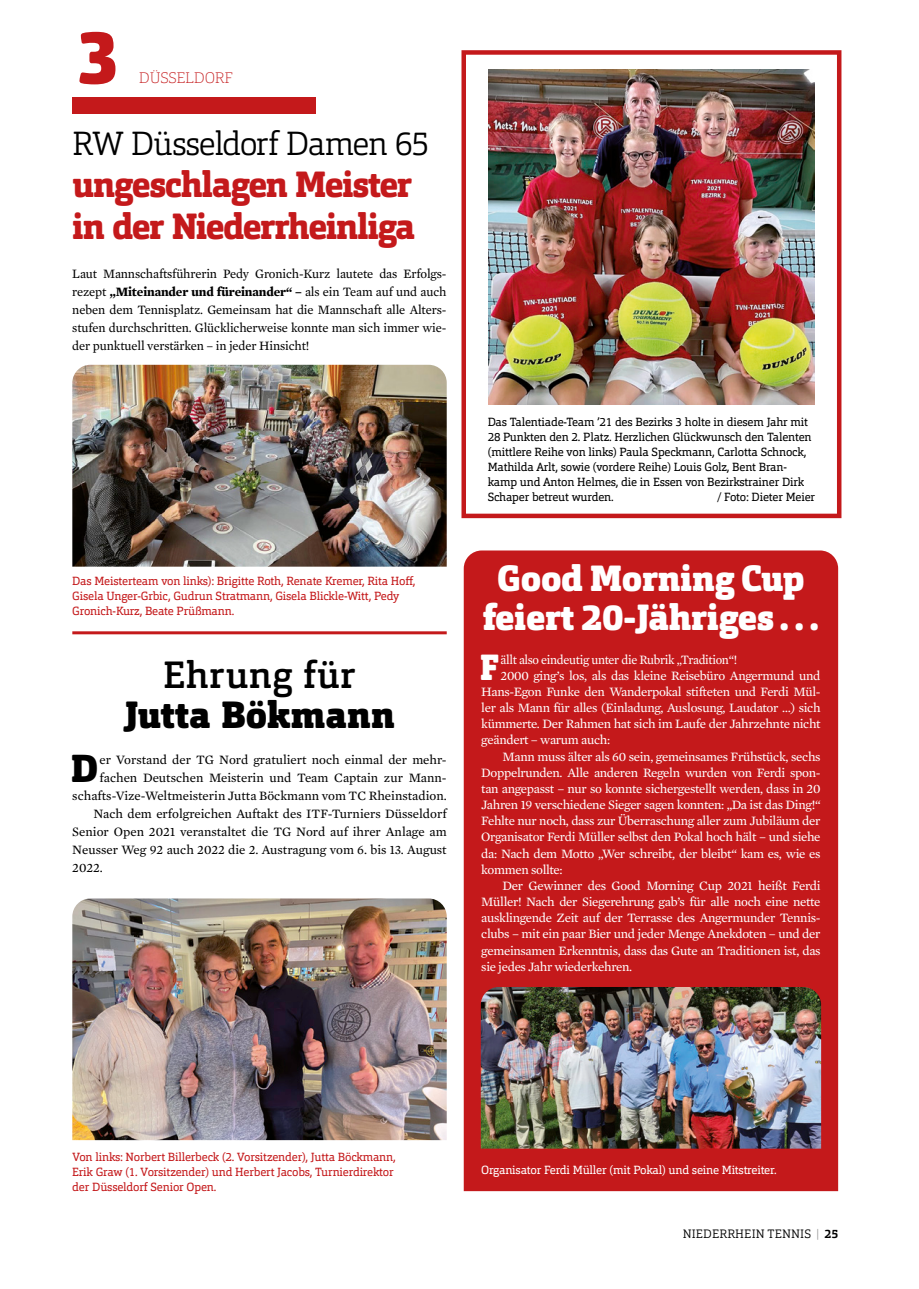
<style>
.page{position:relative;width:919px;height:1289px;background:#fff}
.page>*{position:absolute;margin:0;border:0;box-sizing:border-box;transform-origin:0 0}
.t1{font:900 75px "Orgon Slab";color:#c4191b}
.t2{font:900 38.55px "Orgon Slab";color:#000}
.t3{font:900 37.5px "Orgon Slab";color:#000}
.t4{font:500 37.5px "Orgon Slab";letter-spacing:.005em;color:#000}
.t5{font:800 36px/42px "Orgon Slab";letter-spacing:-.04em;color:#c4191b}
.t6{font:900 36px/39px "Orgon Slab";letter-spacing:-.01em;color:#fff;text-align:center}
.t7{font:900 36px "Orgon Slab";letter-spacing:-.01em;color:#fff;scale:.95 1}
.t8{font:300 33px "Orgon Slab";letter-spacing:-.04em;color:#000}
.t9{font:100 15px "Orgon Slab";letter-spacing:-.015em;color:#c4191b}
.t10{font:13.05px "Mercury Text G2";letter-spacing:-.025em;color:#fff}
.t11{font:13.05px/18px "Mercury Text G2";color:#000;text-align:justify}
.t12{font:13.05px "Mercury Text G2";letter-spacing:-.025em;color:#fff;scale:.95 1}
.t13{font:300 12px "Orgon Slab";letter-spacing:.01em;color:#000}
.t14{font:11.7px/15px "Orgon Slab";letter-spacing:-.015em;color:#000}
.t15{font:11.7px/15px "Orgon Slab";letter-spacing:-.015em;color:#c4191b}
.t16{font:11.7px "Orgon Slab";letter-spacing:-.02em;color:#fff}
.s1{font-weight:700}
.s2{color:#9d9d9c}
</style>
<div class="page">
<div style="left:461px;top:50px;width:380px;height:468px;border:4px solid #c4191b"></div>
<div style="left:72px;top:98px;width:244px;height:16px;background:#c4191b"></div>
<div style="left:463px;top:550px;width:375px;height:641px;background:#c4191b"></div>
<img style="left:480px;top:986px;width:341px;height:162px">
<img style="left:72px;top:365px;width:374px;height:201px">
<img style="left:72px;top:898px;width:374px;height:242px">
<hr style="left:72px;top:631px;width:374px;height:3px;background:#c4191b">
<img style="left:488px;top:70px;width:326px;height:335px">
<h1 class="t1" style="left:75px;top:9px;width:47px">3</h1>
<p class="t9" style="left:139px;top:69px;width:96px">DÜSSELDORF</p>
<h3 class="t8" style="left:72px;top:122px;width:358px">RW Düsseldorf Damen 65</h3>
<h3 class="t5" style="left:72px;top:163px;width:344px">ungeschlagen Meister in der Niederrheinliga</h3>
<p class="t11" style="left:72px;top:263px;width:375px">Laut Mannschaftsführerin Pedy Gronich-Kurz lautete das Erfolgs&shy;rezept <span class="s1">„Miteinander und füreinander“ –</span> als ein Team auf und auch neben dem Tennisplatz. Gemeinsam hat die Mannschaft alle Alters&shy;stufen durchschritten. Glücklicherweise konnte man sich immer wie&shy;der punktuell verstärken – in jeder Hinsicht!</p>
<p class="t15" style="left:72px;top:573px;width:344px">Das Meisterteam von links): Brigitte Roth, Renate Kremer, Rita Hoff,<br>Gisela Unger-Grbic, Gudrun Stratmann, Gisela Blickle-Witt, Pedy<br>Gronich-Kurz, Beate Prüßmann.</p>
<h3 class="t4" style="left:163px;top:650px;width:194px">Ehrung für</h3>
<h3 class="t3" style="left:124px;top:691px;width:272px">Jutta Bökmann</h3>
<h2 class="t2" style="left:71px;top:743px;width:29px">D</h2>
<p class="t11" style="left:99px;top:750px;width:348px">er Vorstand der TG Nord gratuliert noch einmal der mehr-</p>
<p class="t11" style="left:99px;top:768px;width:348px">fachen Deutschen Meisterin und Team Captain zur Mann-</p>
<p class="t11" style="left:72px;top:786px;width:376px">schafts-Vize-Weltmeisterin Jutta Böckmann vom TC Rheinstadion.</p>
<p class="t11" style="left:94px;top:804px;width:354px">Nach dem erfolgreichen Auftakt des ITF-Turniers Düsseldorf</p>
<p class="t11" style="left:72px;top:822px;width:376px">Senior Open 2021 veranstaltet die TG Nord auf ihrer Anlage am</p>
<p class="t11" style="left:72px;top:840px;width:376px">Neusser Weg 92 auch 2022 die 2. Austragung vom 6. bis 13. August</p>
<p class="t11" style="left:72px;top:858px;width:32px">2022.</p>
<p class="t14" style="left:487px;top:414px;width:325px">Das Talentiade-Team ’21 des Bezirks 3 holte in diesem Jahr mit 28 Punkten den 2. Platz. Herzlichen Glückwunsch den Talenten (mittlere Reihe von links) Paula Speckmann, Carlotta Schnock, Mathilda Arlt, sowie (vordere Reihe) Louis Golz, Bent Bran&shy;kamp und Anton Helmes, die in Essen von Bezirkstrainer Dirk Schaper betreut wurden.</p>
<p class="t14" style="left:717px;top:489px;width:100px">/ Foto: Dieter Meier</p>
<h3 class="t6" style="left:482px;top:559px;width:338px">Good Morning Cup feiert 20-Jähriges . . .</h3>
<h3 class="t7" style="left:480px;top:644px;width:22px">F</h3>
<p class="t12" style="left:500px;top:650px;width:250px">ällt also eindeutig unter die Rubrik „Tradition“!</p>
<p class="t10" style="left:500px;top:666px;width:321px">2000 ging’s los, als das kleine Reisebüro Angermund und</p>
<p class="t10" style="left:481px;top:682px;width:341px">Hans-Egon Funke den Wanderpokal stifteten und Ferdi Mül-</p>
<p class="t10" style="left:481px;top:698px;width:341px">ler als Mann für alles (Einladung, Auslosung, Laudator …) sich</p>
<p class="t10" style="left:481px;top:714px;width:341px">kümmerte. Der Rahmen hat sich im Laufe der Jahrzehnte nicht</p>
<p class="t10" style="left:481px;top:730px;width:130px">geändert – warum auch:</p>
<p class="t10" style="left:502px;top:746px;width:319px">Mann muss älter als 60 sein, gemeinsames Frühstück, sechs</p>
<p class="t10" style="left:481px;top:763px;width:341px">Doppelrunden. Alle anderen Regeln wurden von Ferdi spon-</p>
<p class="t10" style="left:481px;top:779px;width:341px">tan angepasst – nur so konnte sichergestellt werden, dass in 20</p>
<p class="t10" style="left:481px;top:795px;width:341px">Jahren 19 verschiedene Sieger sagen konnten: „Da ist das Ding!“</p>
<p class="t10" style="left:481px;top:811px;width:341px">Fehlte nur noch, dass zur Überraschung aller zum Jubiläum der</p>
<p class="t10" style="left:481px;top:827px;width:341px">Organisator Ferdi Müller selbst den Pokal hoch hält – und siehe</p>
<p class="t10" style="left:481px;top:843px;width:341px">da: Nach dem Motto „Wer schreibt, der bleibt“ kam es, wie es</p>
<p class="t10" style="left:481px;top:860px;width:83px">kommen sollte:</p>
<p class="t10" style="left:502px;top:876px;width:319px">Der Gewinner des Good Morning Cup 2021 heißt Ferdi</p>
<p class="t10" style="left:481px;top:892px;width:341px">Müller! Nach der Siegerehrung gab’s für alle noch eine nette</p>
<p class="t10" style="left:481px;top:908px;width:341px">ausklingende Zeit auf der Terrasse des Angermunder Tennis-</p>
<p class="t10" style="left:481px;top:924px;width:341px">clubs – mit ein paar Bier und jeder Menge Anekdoten – und der</p>
<p class="t10" style="left:481px;top:940px;width:341px">gemeinsamen Erkenntnis, dass das Gute an Traditionen ist, das</p>
<p class="t10" style="left:481px;top:957px;width:152px">sie jedes Jahr wiederkehren.</p>
<p class="t15" style="left:72px;top:1149px;width:325px">Von links: Norbert Billerbeck (2. Vorsitzender), Jutta Böckmann,<br>Erik Graw (1. Vorsitzender) und Herbert Jacobs, Turnierdirektor der Düsseldorf Senior Open.</p>
<p class="t16" style="left:481px;top:1161px;width:297px">Organisator Ferdi Müller (mit Pokal) und seine Mitstreiter.</p>
<p class="t13" style="left:682px;top:1226px;width:157px">NIEDERRHEIN TENNIS <span class="s2">|</span> <span class="s1">25</span></p>
</div>
